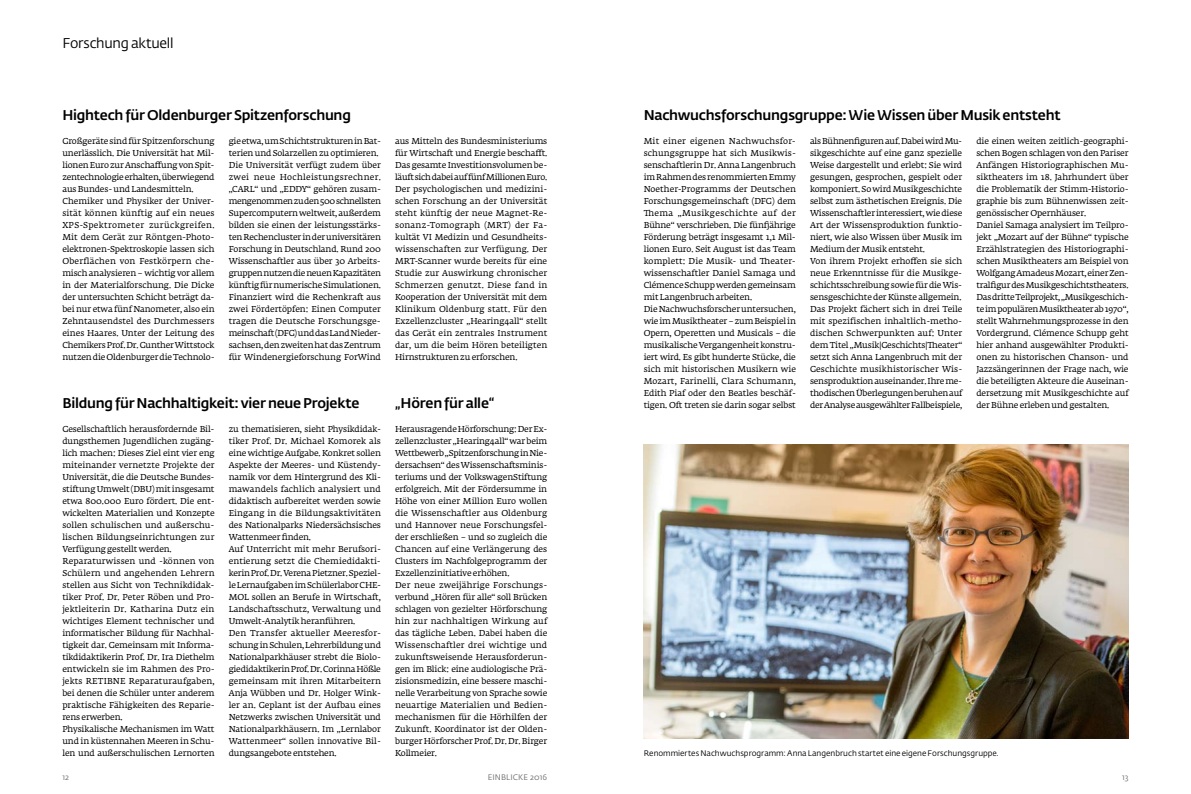
<style>
.page{position:relative;width:1191px;height:794px;background:#fff}
.page>*{position:absolute;margin:0;border:0;box-sizing:border-box;transform-origin:0 0}
.t1{font:500 14px "Fedra Sans Std";letter-spacing:-.015em;color:#000}
.t2{font:14px "Fedra Sans Std";letter-spacing:-.02em;color:#000}
.t3{font:8.5px/12px "Fedra Serif A Std";letter-spacing:-.015em;color:#000}
.t4{font:8px "Fedra Sans Std";color:#000}
.t5{font:8px "Fedra Sans Std";letter-spacing:.015em;color:#706f6f}
</style>
<div class="page">
<img style="left:643px;top:444px;width:485px;height:294px">
<h1 class="t2" style="left:62px;top:35px;width:113px">Forschung aktuell</h1>
<h1 class="t1" style="left:62px;top:106px;width:290px">Hightech für Oldenburger Spitzenforschung</h1>
<p class="t3" style="left:229px;top:136px;width:154px">gie etwa, um Schichtstrukturen in Bat&shy;terien und Solarzellen zu optimieren.<br>Die Universität verfügt zudem über zwei neue Hochleistungsrechner. „CARL“ und „EDDY“ gehören zusam&shy;mengenommen zu den 500 schnellsten Supercomputern weltweit, außerdem bilden sie einen der leistungsstärks&shy;ten Rechencluster in der universitären Forschung in Deutschland. Rund 200<br>Wissenschaftler aus über 30 Arbeits&shy;gruppen nutzen die neuen Kapazitäten künftig für numerische Simulationen.<br>Finanziert wird die Rechenkraft aus zwei Fördertöpfen: Einen Computer tragen die Deutsche Forschungsge&shy;meinschaft (DFG) und das Land Nieder&shy;sachsen, den zweiten hat das Zentrum für Windenergieforschung ForWind</p>
<h1 class="t1" style="left:643px;top:106px;width:418px">Nachwuchsforschungsgruppe: Wie Wissen über Musik entsteht</h1>
<p class="t3" style="left:810px;top:136px;width:154px">als Bühnenfiguren auf. Dabei wird Mu&shy;sikgeschichte auf eine ganz spezielle Weise dargestellt und erlebt: Sie wird gesungen, gesprochen, gespielt oder komponiert. So wird Musikgeschichte selbst zum ästhetischen Ereignis. Die Wissenschaftler interessiert, wie diese Art der Wissensproduktion funktio&shy;niert, wie also Wissen über Musik im Medium der Musik entsteht.<br>Von ihrem Projekt erhoffen sie sich neue Erkenntnisse für die Musikge&shy;schichtsschreibung sowie für die Wis&shy;sensgeschichte der Künste allgemein.<br>Das Projekt fächert sich in drei Teile mit spezifischen inhaltlich-metho&shy;dischen Schwerpunkten auf: Unter dem Titel „Musik|Geschichts|Theater“ setzt sich Anna Langenbruch mit der Geschichte musikhistorischer Wis&shy;sensproduktion auseinander. Ihre me&shy;thodischen Überlegungen beruhen auf der Analyse ausgewählter Fallbeispiele,</p>
<p class="t3" style="left:976px;top:136px;width:154px">die einen weiten zeitlich-geographi&shy;schen Bogen schlagen von den Pariser Anfängen Historiographischen Mu&shy;siktheaters im 18. Jahrhundert über die Problematik der Stimm-Historio&shy;graphie bis zum Bühnenwissen zeit&shy;genössischer Opernhäuser.<br>Daniel Samaga analysiert im Teilpro&shy;jekt „Mozart auf der Bühne“ typische Erzählstrategien des Historiographi&shy;schen Musiktheaters am Beispiel von Wolfgang Amadeus Mozart, einer Zen&shy;tralfigur des Musikgeschichtstheaters.<br>Das dritte Teilprojekt, „Musikgeschich&shy;te im populären Musiktheater ab 1970“, stellt Wahrnehmungsprozesse in den Vordergrund. Clémence Schupp geht hier anhand ausgewählter Produkti&shy;onen zu historischen Chanson- und Jazzsängerinnen der Frage nach, wie die beteiligten Akteure die Auseinan&shy;dersetzung mit Musikgeschichte auf</p>
<p class="t3" style="left:643px;top:136px;width:154px">Mit einer eigenen Nachwuchsfor&shy;schungsgruppe hat sich Musikwis&shy;senschaftlerin Dr. Anna Langenbruch im Rahmen des renommierten Emmy Noether-Programms der Deutschen Forschungsgemeinschaft (DFG) dem Thema „Musikgeschichte auf der Bühne“ verschrieben. Die fünfjährige Förderung beträgt insgesamt 1,1 Mil&shy;lionen Euro. Seit August ist das Team komplett: Die Musik- und Theater&shy;wissenschaftler Daniel Samaga und Clémence Schupp werden gemeinsam mit Langenbruch arbeiten.<br>Die Nachwuchsforscher untersuchen, wie im Musiktheater – zum Beispiel in Opern, Operetten und Musicals – die musikalische Vergangenheit konstru&shy;iert wird. Es gibt hunderte Stücke, die sich mit historischen Musikern wie Mozart, Farinelli, Clara Schumann, Edith Piaf oder den Beatles beschäf&shy;tigen. Oft treten sie darin sogar selbst</p>
<p class="t3" style="left:395px;top:136px;width:154px;text-align:justify">aus Mitteln des Bundesministeriums für Wirtschaft und Energie beschafft.<br>Das gesamte Investitionsvolumen be&shy;läuft sich dabei auf fünf Millionen Euro.<br>Der psychologischen und medizini&shy;schen Forschung an der Universität steht künftig der neue Magnet-Re&shy;sonanz-Tomograph (MRT) der Fa&shy;kultät VI Medizin und Gesundheits&shy;wissenschaften zur Verfügung. Der MRT-Scanner wurde bereits für eine Studie zur Auswirkung chronischer Schmerzen genutzt. Diese fand in Kooperation der Universität mit dem Klinikum Oldenburg statt. Für den Exzellenzcluster „Hearing4all“ stellt das Gerät ein zentrales Instrument dar, um die beim Hören beteiligten Hirnstrukturen zu erforschen.</p>
<p class="t3" style="left:62px;top:136px;width:154px">Großgeräte sind für Spitzenforschung unerlässlich. Die Universität hat Mil&shy;lionen Euro zur Anschaffung von Spit&shy;zentechnologie erhalten, überwiegend aus Bundes- und Landesmitteln.<br>Chemiker und Physiker der Univer&shy;sität können künftig auf ein neues XPS-Spektrometer zurückgreifen.<br>Mit dem Gerät zur Röntgen-Photo&shy;elektronen-Spektroskopie lassen sich Oberflächen von Festkörpern che&shy;misch analysieren – wichtig vor allem in der Materialforschung. Die Dicke der untersuchten Schicht beträgt da&shy;bei nur etwa fünf Nanometer, also ein Zehntausendstel des Durchmessers eines Haares. Unter der Leitung des Chemikers Prof. Dr. Gunther Wittstock nutzen die Oldenburger die Technolo-</p>
<h1 class="t1" style="left:62px;top:394px;width:299px">Bildung für Nachhaltigkeit: vier neue Projekte</h1>
<p class="t3" style="left:976px;top:400px;width:134px">der Bühne erleben und gestalten.</p>
<p class="t3" style="left:62px;top:424px;width:154px">Gesellschaftlich herausfordernde Bil&shy;dungsthemen Jugendlichen zugäng&shy;lich machen: Dieses Ziel eint vier eng miteinander vernetzte Projekte der Universität, die die Deutsche Bundes&shy;stiftung Umwelt (DBU) mit insgesamt etwa 800.000 Euro fördert. Die ent&shy;wickelten Materialien und Konzepte sollen schulischen und außerschu&shy;lischen Bildungseinrichtungen zur Verfügung gestellt werden.<br>Reparaturwissen und -können von Schülern und angehenden Lehrern stellen aus Sicht von Technikdidak&shy;tiker Prof. Dr. Peter Röben und Pro&shy;jektleiterin Dr. Katharina Dutz ein wichtiges Element technischer und informatischer Bildung für Nachhal&shy;tigkeit dar. Gemeinsam mit Informa&shy;tikdidaktikerin Prof. Dr. Ira Diethelm entwickeln sie im Rahmen des Pro&shy;jekts RETIBNE Reparaturaufgaben, bei denen die Schüler unter anderem praktische Fähigkeiten des Reparie&shy;rens erwerben.<br>Physikalische Mechanismen im Watt und in küstennahen Meeren in Schu&shy;len und außerschulischen Lernorten</p>
<p class="t3" style="left:229px;top:424px;width:154px">zu thematisieren, sieht Physikdidak&shy;tiker Prof. Dr. Michael Komorek als eine wichtige Aufgabe. Konkret sollen Aspekte der Meeres- und Küstendy&shy;namik vor dem Hintergrund des Kli&shy;mawandels fachlich analysiert und didaktisch aufbereitet werden sowie Eingang in die Bildungsaktivitäten des Nationalparks Niedersächsisches Wattenmeer finden.<br>Auf Unterricht mit mehr Berufsori&shy;entierung setzt die Chemiedidakti&shy;kerin Prof. Dr. Verena Pietzner. Speziel&shy;le Lernaufgaben im Schülerlabor CHE-MOL sollen an Berufe in Wirtschaft, Landschaftsschutz, Verwaltung und Umwelt-Analytik heranführen.<br>Den Transfer aktueller Meeresfor&shy;schung in Schulen, Lehrerbildung und Nationalparkhäuser strebt die Biolo&shy;giedidaktikerin Prof. Dr. Corinna Hößle gemeinsam mit ihren Mitarbeitern Anja Wübben und Dr. Holger Wink&shy;ler an. Geplant ist der Aufbau eines Netzwerks zwischen Universität und Nationalparkhäusern. Im „Lernlabor Wattenmeer“ sollen innovative Bil&shy;dungsangebote entstehen.</p>
<h1 class="t1" style="left:395px;top:394px;width:101px">„Hören für alle“</h1>
<p class="t3" style="left:395px;top:424px;width:154px">Herausragende Hörforschung: Der Ex&shy;zellenzcluster „Hearing4all“ war beim Wettbewerb „Spitzenforschung in Nie&shy;dersachsen“ des Wissenschaftsminis&shy;teriums und der VolkswagenStiftung erfolgreich. Mit der Fördersumme in Höhe von einer Million Euro wollen die Wissenschaftler aus Oldenburg und Hannover neue Forschungsfel&shy;der erschließen – und so zugleich die Chancen auf eine Verlängerung des Clusters im Nachfolgeprogramm der Exzellenzinitiative erhöhen.<br>Der neue zweijährige Forschungs&shy;verbund „Hören für alle“ soll Brücken schlagen von gezielter Hörforschung hin zur nachhaltigen Wirkung auf das tägliche Leben. Dabei haben die Wissenschaftler drei wichtige und zukunftsweisende Herausforderun&shy;gen im Blick: eine audiologische Prä&shy;zisionsmedizin, eine bessere maschi&shy;nelle Verarbeitung von Sprache sowie neuartige Materialien und Bedien&shy;mechanismen für die Hörhilfen der Zukunft. Koordinator ist der Olden&shy;burger Hörforscher Prof. Dr. Dr. Birger Kollmeier.</p>
<p class="t4" style="left:643px;top:748px;width:356px">Renommiertes Nachwuchsprogramm: Anna Langenbruch startet eine eigene Forschungsgruppe.</p>
<p class="t5" style="left:62px;top:772px;width:8px">12</p>
<p class="t5" style="left:488px;top:772px;width:61px">EINBLICKE 2016</p>
<p class="t5" style="left:1122px;top:772px;width:8px">13</p>
</div>
